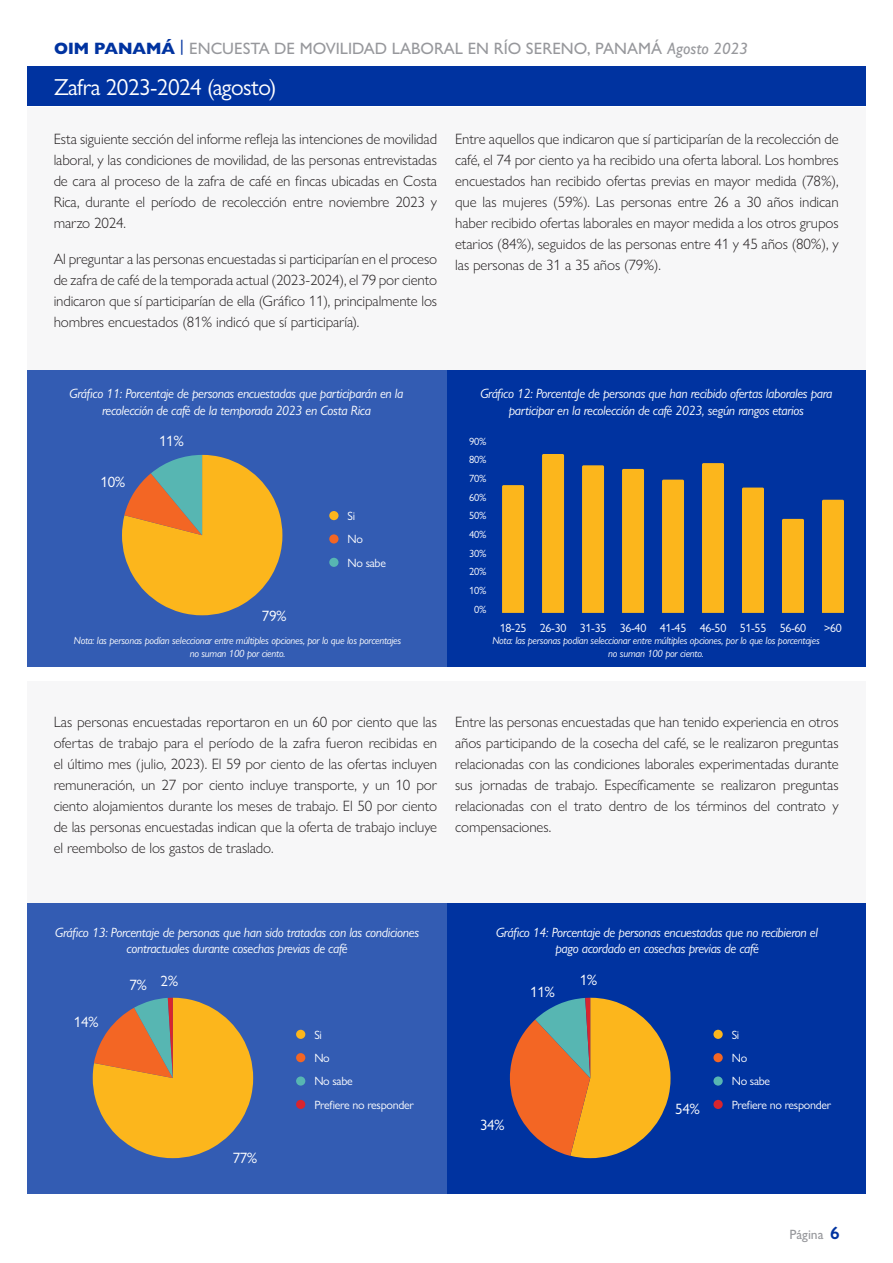
<style>
.page{position:relative;width:893px;height:1263px;background:#fff}
.page>*{position:absolute;margin:0;border:0;box-sizing:border-box;transform-origin:0 0}
.t1{font:225px "Chartwell Pies";color:#fcb61c}
.t2{font:23.25px "Gill Sans Nova";letter-spacing:-.025em;color:#fff}
.t3{font:500 16.5px "Gill Sans Nova";color:#97989c}
.t4{font:300 15px/21px "Gill Sans Nova";letter-spacing:-.01em;color:#231f20;text-align:justify}
.t5{font:15px "Gill Sans Nova";letter-spacing:-.025em;color:#fff}
.t6{font:italic 13.5px/16.2px "Gill Sans Nova";letter-spacing:-.025em;color:#fff;text-align:center}
.t7{font:500 13.5px "Gill Sans Nova";color:#97989c}
.t8{font:12px "Gill Sans Nova";letter-spacing:-.025em;color:#fff}
.t9{font:italic 10.5px "Gill Sans Nova";letter-spacing:-.025em;color:#fff}
.t10{font:10.5px "Gill Sans Nova";letter-spacing:-.025em;color:#fff}
.s1{font-weight:800;color:#0033a0}
.s2{font-style:italic}
.s3{color:#f36624}
.s4{color:#57b6b2}
.s5{color:#d8252e}
.s6{font-weight:600;font-size:18px;color:#0033a0}
</style>
<div class="page">
<div style="left:446px;top:903px;width:420px;height:291px;background:#0033a0"></div>
<div style="left:446px;top:369px;width:420px;height:297px;background:#0033a0"></div>
<div style="left:27px;top:369px;width:420px;height:297px;background:#335cb3"></div>
<div style="left:27px;top:903px;width:420px;height:291px;background:#335cb3"></div>
<div style="left:27px;top:107px;width:839px;height:262px;background:#f7f7f8"></div>
<div style="left:27px;top:681px;width:839px;height:222px;background:#f7f7f8"></div>
<div style="left:27px;top:67px;width:839px;height:39px;background:#0033a0"></div>
<div style="left:329px;top:511px;width:9px;height:9px;background:#fcb61c;border-radius:50%"></div>
<div style="left:329px;top:534px;width:9px;height:9px;background:#f36624;border-radius:50%"></div>
<div style="left:329px;top:558px;width:9px;height:9px;background:#57b6b2;border-radius:50%"></div>
<div style="left:822px;top:500px;width:22px;height:113px;background:#fcb61c"></div>
<div style="left:782px;top:519px;width:22px;height:94px;background:#fcb61c"></div>
<div style="left:742px;top:487px;width:22px;height:126px;background:#fcb61c"></div>
<div style="left:702px;top:463px;width:22px;height:150px;background:#fcb61c"></div>
<div style="left:662px;top:480px;width:22px;height:133px;background:#fcb61c"></div>
<div style="left:622px;top:469px;width:22px;height:144px;background:#fcb61c"></div>
<div style="left:582px;top:465px;width:22px;height:148px;background:#fcb61c"></div>
<div style="left:542px;top:454px;width:22px;height:159px;background:#fcb61c"></div>
<div style="left:502px;top:485px;width:22px;height:128px;background:#fcb61c"></div>
<div style="left:296px;top:1030px;width:9px;height:9px;background:#fcb61c;border-radius:50%"></div>
<div style="left:713px;top:1030px;width:10px;height:9px;background:#fcb61c;border-radius:50%"></div>
<div style="left:296px;top:1053px;width:9px;height:9px;background:#f36624;border-radius:50%"></div>
<div style="left:713px;top:1053px;width:10px;height:9px;background:#f36624;border-radius:50%"></div>
<div style="left:296px;top:1076px;width:9px;height:9px;background:#57b6b2;border-radius:50%"></div>
<div style="left:713px;top:1076px;width:10px;height:9px;background:#57b6b2;border-radius:50%"></div>
<div style="left:296px;top:1100px;width:9px;height:9px;background:#d8252e;border-radius:50%"></div>
<div style="left:713px;top:1100px;width:10px;height:9px;background:#d8252e;border-radius:50%"></div>
<p class="t3" style="left:54px;top:38px;width:695px"><span class="s1">OIM PANAMÁ</span> <sup>|</sup> ENCUESTA DE MOVILIDAD LABORAL EN RÍO SERENO, PANAMÁ <span class="s2">Agosto 2023</span></p>
<p class="t2" style="left:54px;top:73px;width:224px">Zafra 2023-2024 (agosto)</p>
<p class="t4" style="left:54px;top:128px;width:385px">Esta siguiente sección del informe refleja las intenciones de movilidad laboral, y las condiciones de movilidad, de las personas entrevistadas de cara al proceso de la zafra de café en fincas ubicadas en Costa Rica, durante el período de recolección entre noviembre 2023 y marzo 2024.</p>
<p class="t4" style="left:54px;top:248px;width:385px">Al preguntar a las personas encuestadas si participarían en el proceso de zafra de café de la temporada actual (2023-2024), el 79 por ciento indicaron que sí participarían de ella (Gráfico 11), principalmente los hombres encuestados (81% indicó que sí participaría).</p>
<p class="t4" style="left:455px;top:128px;width:385px">Entre aquellos que indicaron que sí participarían de la recolección de café, el 74 por ciento ya ha recibido una oferta laboral. Los hombres encuestados han recibido ofertas previas en mayor medida (78%), que las mujeres (59%). Las personas entre 26 a 30 años indican haber recibido ofertas laborales en mayor medida a los otros grupos etarios (84%), seguidos de las personas entre 41 y 45 años (80%), y las personas de 31 a 35 años (79%).</p>
<p class="t6" style="left:70px;top:385px;width:335px">Gráfico 11: Porcentaje de personas encuestadas que participarán en la</p>
<p class="t6" style="left:102px;top:402px;width:270px">recolección de café de la temporada 2023 en Costa Rica</p>
<p class="t6" style="left:480px;top:385px;width:354px">Gráfico 12: PorcentaJe de personas que han recibido ofertas laborales para</p>
<p class="t6" style="left:509px;top:402px;width:297px">participar en la recolección de café 2023, según rangos etarios</p>
<p class="t5" style="left:159px;top:431px;width:26px">11%</p>
<p class="t10" style="left:469px;top:435px;width:19px">90%</p>
<p class="t1" style="left:111px;top:397px;width:354px">79<span class="s3">0</span><span class="s4">11</span></p>
<p class="t5" style="left:101px;top:473px;width:26px">10%</p>
<p class="t5" style="left:262px;top:606px;width:26px">79%</p>
<p class="t8" style="left:347px;top:509px;width:9px">Si</p>
<p class="t8" style="left:347px;top:532px;width:17px">No</p>
<p class="t8" style="left:347px;top:555px;width:40px">No sabe</p>
<p class="t10" style="left:469px;top:453px;width:19px">80%</p>
<p class="t10" style="left:469px;top:472px;width:19px">70%</p>
<p class="t10" style="left:469px;top:491px;width:19px">60%</p>
<p class="t10" style="left:469px;top:509px;width:19px">50%</p>
<p class="t10" style="left:469px;top:528px;width:19px">40%</p>
<p class="t10" style="left:469px;top:547px;width:19px">30%</p>
<p class="t10" style="left:469px;top:565px;width:19px">20%</p>
<p class="t10" style="left:469px;top:584px;width:19px">10%</p>
<p class="t10" style="left:474px;top:603px;width:14px">0%</p>
<p class="t8" style="left:500px;top:620px;width:28px">18-25</p>
<p class="t8" style="left:540px;top:620px;width:28px">26-30</p>
<p class="t8" style="left:580px;top:620px;width:28px">31-35</p>
<p class="t8" style="left:620px;top:620px;width:28px">36-40</p>
<p class="t8" style="left:660px;top:620px;width:28px">41-45</p>
<p class="t8" style="left:700px;top:620px;width:28px">46-50</p>
<p class="t8" style="left:740px;top:620px;width:28px">51-55</p>
<p class="t8" style="left:780px;top:620px;width:28px">56-60</p>
<p class="t8" style="left:824px;top:620px;width:19px">&gt;60</p>
<p class="t9" style="left:74px;top:634px;width:329px">Nota: las personas podían seleccionar entre múltiples opciones, por lo que los porcentajes</p>
<p class="t9" style="left:190px;top:647px;width:97px">no suman 100 por ciento.</p>
<p class="t9" style="left:492px;top:634px;width:329px">Nota: las personas podían seleccionar entre múltiples opciones, por lo que los porcentajes</p>
<p class="t9" style="left:608px;top:647px;width:97px">no suman 100 por ciento.</p>
<p class="t4" style="left:54px;top:711px;width:385px">Las personas encuestadas reportaron en un 60 por ciento que las ofertas de trabajo para el período de la zafra fueron recibidas en el último mes (julio, 2023). El 59 por ciento de las ofertas incluyen remuneración, un 27 por ciento incluye transporte, y un 10 por ciento alojamientos durante los meses de trabajo. El 50 por ciento de las personas encuestadas indican que la oferta de trabajo incluye el reembolso de los gastos de traslado.</p>
<p class="t4" style="left:455px;top:711px;width:385px">Entre las personas encuestadas que han tenido experiencia en otros años participando de la cosecha del café, se le realizaron preguntas relacionadas con las condiciones laborales experimentadas durante sus jornadas de trabajo. Específicamente se realizaron preguntas relacionadas con el trato dentro de los términos del contrato y compensaciones.</p>
<p class="t6" style="left:55px;top:924px;width:365px">Gráfico 13: Porcentaje de personas que han sido tratadas con las condiciones contractuales durante cosechas previas de café</p>
<p class="t6" style="left:496px;top:924px;width:323px">Gráfico 14: Porcentaje de personas encuestadas que no recibieron el</p>
<p class="t6" style="left:555px;top:940px;width:205px">pago acordado en cosechas previas de café</p>
<p class="t5" style="left:161px;top:971px;width:19px">2%</p>
<p class="t5" style="left:580px;top:971px;width:19px">1%</p>
<p class="t5" style="left:129px;top:975px;width:19px">7%</p>
<p class="t5" style="left:530px;top:982px;width:26px">11%</p>
<p class="t1" style="left:81px;top:940px;width:774px">78<span class="s3">4</span><span class="s4">7</span><span class="s5">1</span> 54<span class="s3">34</span><span class="s4">1</span><span class="s5">1</span></p>
<p class="t5" style="left:74px;top:1012px;width:26px">14%</p>
<p class="t8" style="left:314px;top:1027px;width:9px">Si</p>
<p class="t8" style="left:732px;top:1027px;width:9px">Si</p>
<p class="t8" style="left:314px;top:1051px;width:17px">No</p>
<p class="t8" style="left:732px;top:1051px;width:17px">No</p>
<p class="t8" style="left:314px;top:1074px;width:40px">No sabe</p>
<p class="t8" style="left:732px;top:1074px;width:40px">No sabe</p>
<p class="t8" style="left:314px;top:1097px;width:101px">Prefiere no responder</p>
<p class="t8" style="left:732px;top:1097px;width:101px">Prefiere no responder</p>
<p class="t5" style="left:675px;top:1100px;width:26px">54%</p>
<p class="t5" style="left:480px;top:1116px;width:26px">34%</p>
<p class="t5" style="left:233px;top:1149px;width:26px">77%</p>
<p class="t7" style="left:790px;top:1226px;width:52px">Página <span class="s6">6</span></p>
</div>
